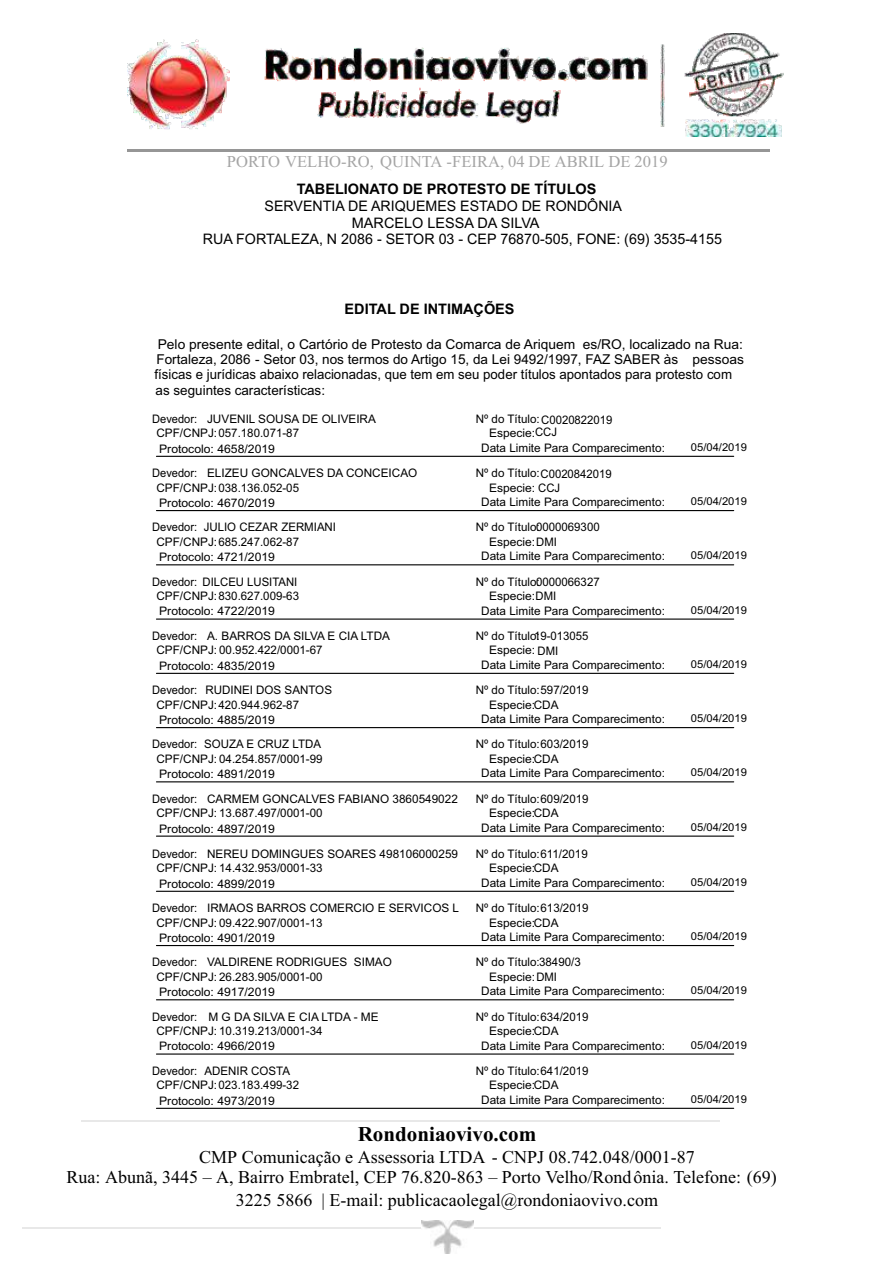
<style>
.page{position:relative;width:893px;height:1263px;background:#fff}
.page>*{position:absolute;margin:0;border:0;box-sizing:border-box;transform-origin:0 0}
.t1{font:700 21.15px "Times New Roman";color:#000}
.t2{font:18px/20.7px "Times New Roman";color:#000}
.t3{font:16.65px "Times New Roman";color:#a5a5a5}
.t4{font:14.4px "Arial";color:#000}
.t5{font:700 14.4px "Arial";color:#000}
.t6{font:13.5px/15.3px "Arial";color:#000}
.t7{font:11.7px/14.4px "Arial";color:#000}
.t8{font:11.7px "Arial";color:#000;scale:1.04 1}
.t9{font:11.7px "Arial";color:#000;scale:.94 1}
.t10{font:11.7px/15.8px "Arial";color:#000;scale:.96 1}
.t11{font:10.8px "Arial";color:#000}
</style>
<div class="page">
<hr style="left:156px;top:456px;width:577px;height:1px;background:#000">
<hr style="left:156px;top:510px;width:577px;height:1px;background:#000">
<hr style="left:156px;top:564px;width:577px;height:1px;background:#000">
<hr style="left:156px;top:619px;width:577px;height:1px;background:#000">
<hr style="left:156px;top:673px;width:577px;height:1px;background:#000">
<hr style="left:156px;top:727px;width:577px;height:1px;background:#000">
<hr style="left:156px;top:781px;width:577px;height:1px;background:#000">
<hr style="left:156px;top:836px;width:577px;height:1px;background:#000">
<hr style="left:156px;top:891px;width:577px;height:1px;background:#000">
<hr style="left:156px;top:945px;width:577px;height:1px;background:#000">
<hr style="left:156px;top:999px;width:577px;height:1px;background:#000">
<hr style="left:156px;top:1054px;width:577px;height:1px;background:#000">
<hr style="left:156px;top:1108px;width:577px;height:1px;background:#000">
<img style="left:128px;top:33px;width:656px;height:103px">
<img style="left:422px;top:1221px;width:52px;height:32px">
<h3 class="t3" style="left:227px;top:155px;width:442px">PORTO VELHO-RO, QUINTA -FEIRA, 04 DE ABRIL DE 2019</h3>
<p class="t5" style="left:297px;top:184px;width:301px">TABELIONATO DE PROTESTO DE TÍTULOS</p>
<p class="t4" style="left:264px;top:201px;width:359px">SERVENTIA DE ARIQUEMES ESTADO DE RONDÔNIA</p>
<p class="t4" style="left:352px;top:217px;width:189px">MARCELO LESSA DA SILVA</p>
<p class="t4" style="left:203px;top:233px;width:520px">RUA FORTALEZA, N 2086 - SETOR 03 - CEP 76870-505, FONE: (69) 3535-4155</p>
<p class="t5" style="left:344px;top:304px;width:171px">EDITAL DE INTIMAÇÕES</p>
<p class="t6" style="left:154px;top:338px;width:590px">Pelo presente edital, o Cartório de Protesto da Comarca de Ariquem es/RO, localizado na Rua:<br>Fortaleza, 2086 - Setor 03, nos termos do Artigo 15, da Lei 9492/1997, FAZ SABER às pessoas físicas e jurídicas abaixo relacionadas, que tem em seu poder títulos apontados para protesto com as seguintes características:</p>
<p class="t7" style="left:207px;top:413px;width:170px">JUVENIL SOUSA DE OLIVEIRA</p>
<p class="t8" style="left:159px;top:444px;width:113px">Protocolo: 4658/2019</p>
<p class="t7" style="left:475px;top:413px;width:138px">Nº do Título:C0020822019</p>
<p class="t9" style="left:152px;top:414px;width:49px">Devedor:</p>
<p class="t10" style="left:481px;top:425px;width:193px;text-indent:54px">CCJ<br>Data Limite Para Comparecimento:</p>
<p class="t7" style="left:156px;top:427px;width:144px">CPF/CNPJ:057.180.071-87</p>
<p class="t7" style="left:489px;top:427px;width:47px">Especie:</p>
<p class="t11" style="left:691px;top:443px;width:58px">05/04/2019</p>
<p class="t7" style="left:207px;top:467px;width:212px">ELIZEU GONCALVES DA CONCEICAO</p>
<p class="t8" style="left:159px;top:498px;width:113px">Protocolo: 4670/2019</p>
<p class="t9" style="left:152px;top:469px;width:49px">Devedor:</p>
<p class="t7" style="left:156px;top:481px;width:144px">CPF/CNPJ:038.136.052-05</p>
<p class="t7" style="left:475px;top:467px;width:137px">Nº do Título:C0020842019</p>
<p class="t7" style="left:481px;top:481px;width:185px;text-indent:8px">Especie: CCJ<br>Data Limite Para Comparecimento:</p>
<p class="t11" style="left:691px;top:497px;width:58px">05/04/2019</p>
<p class="t7" style="left:204px;top:521px;width:134px">JULIO CEZAR ZERMIANI</p>
<p class="t8" style="left:159px;top:553px;width:113px">Protocolo: 4721/2019</p>
<p class="t9" style="left:152px;top:523px;width:49px">Devedor:</p>
<p class="t7" style="left:156px;top:536px;width:144px">CPF/CNPJ:685.247.062-87</p>
<p class="t7" style="left:475px;top:521px;width:65px">Nº do Título:</p>
<p class="t7" style="left:536px;top:521px;width:65px">0000069300</p>
<p class="t7" style="left:481px;top:536px;width:185px;text-indent:8px">Especie:DMI<br>Data Limite Para Comparecimento:</p>
<p class="t11" style="left:691px;top:552px;width:58px">05/04/2019</p>
<p class="t10" style="left:202px;top:575px;width:100px">DILCEU LUSITANI</p>
<p class="t8" style="left:159px;top:607px;width:113px">Protocolo: 4722/2019</p>
<p class="t9" style="left:152px;top:577px;width:49px">Devedor:</p>
<p class="t7" style="left:156px;top:590px;width:144px">CPF/CNPJ:830.627.009-63</p>
<p class="t7" style="left:475px;top:575px;width:65px">Nº do Título:</p>
<p class="t7" style="left:536px;top:575px;width:65px">0000066327</p>
<p class="t7" style="left:481px;top:590px;width:185px;text-indent:8px">Especie:DMI<br>Data Limite Para Comparecimento:</p>
<p class="t11" style="left:691px;top:606px;width:58px">05/04/2019</p>
<p class="t7" style="left:207px;top:630px;width:184px">A. BARROS DA SILVA E CIA LTDA</p>
<p class="t8" style="left:159px;top:661px;width:113px">Protocolo: 4835/2019</p>
<p class="t9" style="left:152px;top:631px;width:49px">Devedor:</p>
<p class="t7" style="left:156px;top:644px;width:168px">CPF/CNPJ: 00.952.422/0001-67</p>
<p class="t7" style="left:475px;top:630px;width:65px">Nº do Título:</p>
<p class="t7" style="left:534px;top:630px;width:56px">19-013055</p>
<p class="t7" style="left:481px;top:644px;width:185px;text-indent:8px">Especie: DMI<br>Data Limite Para Comparecimento:</p>
<p class="t11" style="left:691px;top:660px;width:58px">05/04/2019</p>
<p class="t7" style="left:205px;top:684px;width:128px">RUDINEI DOS SANTOS</p>
<p class="t8" style="left:159px;top:715px;width:113px">Protocolo: 4885/2019</p>
<p class="t9" style="left:152px;top:686px;width:49px">Devedor:</p>
<p class="t7" style="left:156px;top:698px;width:144px">CPF/CNPJ:420.944.962-87</p>
<p class="t7" style="left:475px;top:684px;width:114px">Nº do Título:597/2019</p>
<p class="t7" style="left:481px;top:698px;width:185px;text-indent:8px">Especie:CDA<br>Data Limite Para Comparecimento:</p>
<p class="t11" style="left:691px;top:714px;width:58px">05/04/2019</p>
<p class="t7" style="left:204px;top:738px;width:118px">SOUZA E CRUZ LTDA</p>
<p class="t8" style="left:159px;top:770px;width:113px">Protocolo: 4891/2019</p>
<p class="t9" style="left:152px;top:740px;width:49px">Devedor:</p>
<p class="t7" style="left:156px;top:753px;width:168px">CPF/CNPJ: 04.254.857/0001-99</p>
<p class="t7" style="left:475px;top:738px;width:114px">Nº do Título:603/2019</p>
<p class="t7" style="left:481px;top:753px;width:185px;text-indent:8px">Especie:CDA<br>Data Limite Para Comparecimento:</p>
<p class="t11" style="left:691px;top:769px;width:58px">05/04/2019</p>
<p class="t7" style="left:207px;top:792px;width:252px">CARMEM GONCALVES FABIANO 3860549022</p>
<p class="t8" style="left:159px;top:824px;width:113px">Protocolo: 4897/2019</p>
<p class="t9" style="left:152px;top:794px;width:49px">Devedor:</p>
<p class="t7" style="left:156px;top:807px;width:168px">CPF/CNPJ: 13.687.497/0001-00</p>
<p class="t7" style="left:475px;top:792px;width:114px">Nº do Título:609/2019</p>
<p class="t7" style="left:481px;top:807px;width:185px;text-indent:8px">Especie:CDA<br>Data Limite Para Comparecimento:</p>
<p class="t11" style="left:691px;top:823px;width:58px">05/04/2019</p>
<p class="t7" style="left:207px;top:848px;width:252px">NEREU DOMINGUES SOARES 498106000259</p>
<p class="t8" style="left:159px;top:879px;width:113px">Protocolo: 4899/2019</p>
<p class="t9" style="left:152px;top:849px;width:49px">Devedor:</p>
<p class="t7" style="left:156px;top:862px;width:168px">CPF/CNPJ: 14.432.953/0001-33</p>
<p class="t7" style="left:475px;top:848px;width:113px">Nº do Título:611/2019</p>
<p class="t7" style="left:481px;top:862px;width:185px;text-indent:8px">Especie:CDA<br>Data Limite Para Comparecimento:</p>
<p class="t11" style="left:691px;top:878px;width:58px">05/04/2019</p>
<p class="t7" style="left:207px;top:902px;width:253px">IRMAOS BARROS COMERCIO E SERVICOS L</p>
<p class="t8" style="left:159px;top:933px;width:113px">Protocolo: 4901/2019</p>
<p class="t9" style="left:152px;top:904px;width:49px">Devedor:</p>
<p class="t7" style="left:156px;top:916px;width:168px">CPF/CNPJ: 09.422.907/0001-13</p>
<p class="t7" style="left:475px;top:902px;width:114px">Nº do Título:613/2019</p>
<p class="t7" style="left:481px;top:916px;width:185px;text-indent:8px">Especie:CDA<br>Data Limite Para Comparecimento:</p>
<p class="t11" style="left:691px;top:932px;width:58px">05/04/2019</p>
<p class="t7" style="left:207px;top:956px;width:186px">VALDIRENE RODRIGUES SIMAO</p>
<p class="t8" style="left:159px;top:988px;width:113px">Protocolo: 4917/2019</p>
<p class="t9" style="left:152px;top:958px;width:49px">Devedor:</p>
<p class="t7" style="left:156px;top:971px;width:168px">CPF/CNPJ: 26.283.905/0001-00</p>
<p class="t7" style="left:475px;top:956px;width:107px">Nº do Título:38490/3</p>
<p class="t7" style="left:481px;top:971px;width:185px;text-indent:8px">Especie:DMI<br>Data Limite Para Comparecimento:</p>
<p class="t11" style="left:691px;top:987px;width:58px">05/04/2019</p>
<p class="t7" style="left:208px;top:1010px;width:172px">M G DA SILVA E CIA LTDA - ME</p>
<p class="t8" style="left:159px;top:1042px;width:113px">Protocolo: 4966/2019</p>
<p class="t9" style="left:152px;top:1012px;width:49px">Devedor:</p>
<p class="t7" style="left:156px;top:1025px;width:168px">CPF/CNPJ: 10.319.213/0001-34</p>
<p class="t7" style="left:475px;top:1010px;width:114px">Nº do Título:634/2019</p>
<p class="t7" style="left:481px;top:1025px;width:185px;text-indent:8px">Especie:CDA<br>Data Limite Para Comparecimento:</p>
<p class="t11" style="left:691px;top:1041px;width:58px">05/04/2019</p>
<p class="t7" style="left:204px;top:1065px;width:87px">ADENIR COSTA</p>
<p class="t8" style="left:159px;top:1096px;width:113px">Protocolo: 4973/2019</p>
<p class="t9" style="left:152px;top:1066px;width:49px">Devedor:</p>
<p class="t7" style="left:156px;top:1079px;width:144px">CPF/CNPJ:023.183.499-32</p>
<p class="t7" style="left:475px;top:1065px;width:114px">Nº do Título:641/2019</p>
<p class="t7" style="left:481px;top:1079px;width:185px;text-indent:8px">Especie:CDA<br>Data Limite Para Comparecimento:</p>
<p class="t11" style="left:691px;top:1095px;width:58px">05/04/2019</p>
<h1 class="t1" style="left:357px;top:1126px;width:180px">Rondoniaovivo.com</h1>
<h2 class="t2" style="left:67px;top:1148px;width:711px;text-indent:132px">CMP Comunicação e Assessoria LTDA - CNPJ 08.742.048/0001-87<br>Rua: Abunã, 3445 – A, Bairro Embratel, CEP 76.820-863 – Porto Velho/Rondônia. Telefone: (69)</h2>
<h2 class="t2" style="left:236px;top:1191px;width:423px">3225 5866 | E-mail: publicacaolegal@rondoniaovivo.com</h2>
</div>
